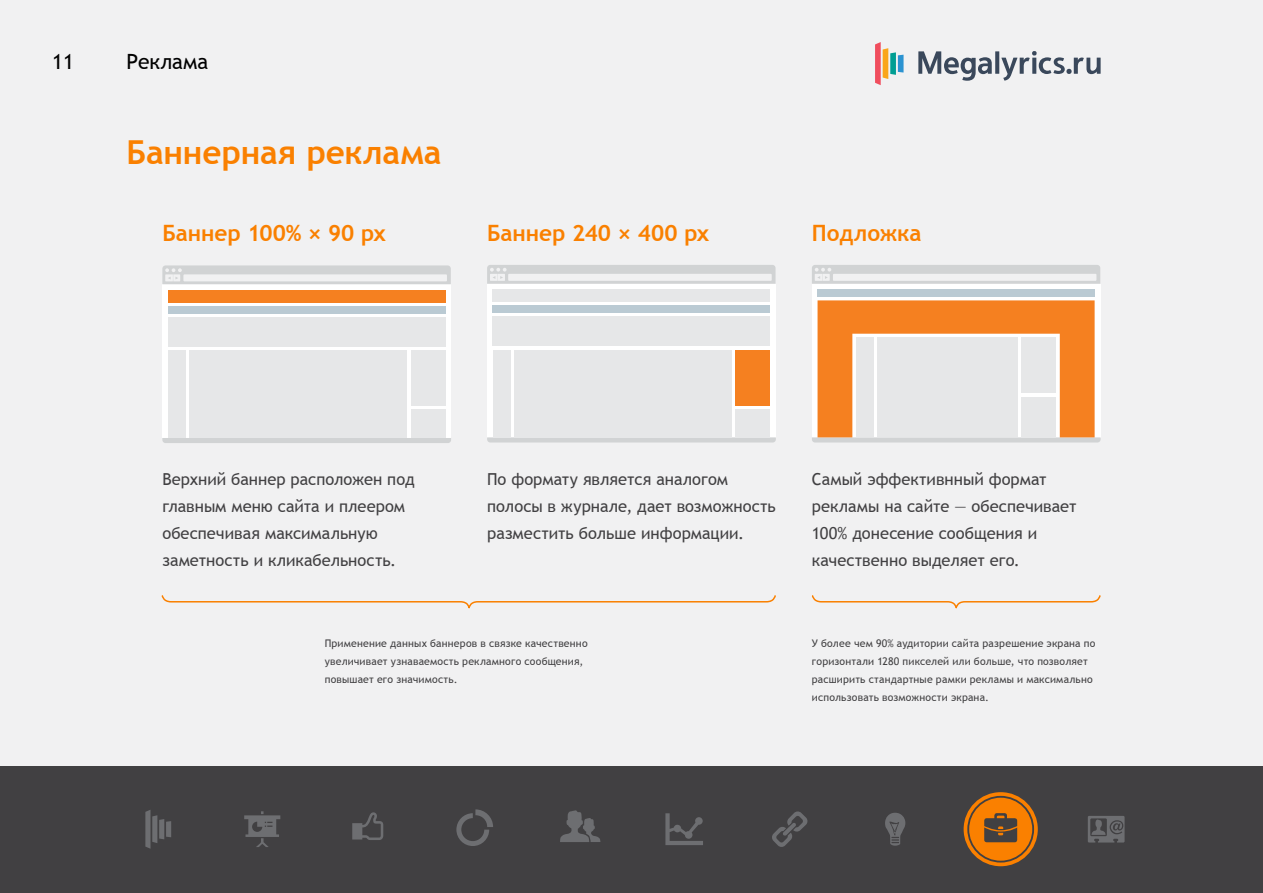
<style>
.page{position:relative;width:1263px;height:893px;background:#fff}
.page>*{position:absolute;margin:0;border:0;box-sizing:border-box;transform-origin:0 0}
.t1{font:700 33px "Trebuchet MS";letter-spacing:-.005em;color:#fa8000}
.t2{font:700 22.5px "Trebuchet MS";color:#fa8000}
.t3{font:21px "Trebuchet MS";color:#000}
.t4{font:16.5px/27px "Trebuchet MS";color:#414042}
.t5{font:10.5px/18px "Trebuchet MS";letter-spacing:.02em;color:#414042}
</style>
<div class="page">
<div style="left:0;top:0;width:1263px;height:766px;background:#f1f1f2"></div>
<div style="left:0;top:767px;width:1263px;height:126px;background:#414042"></div>
<svg style="left:145px;top:810px;width:26px;height:39px"></svg>
<svg style="left:244px;top:811px;width:37px;height:36px"></svg>
<svg style="left:352px;top:812px;width:32px;height:28px"></svg>
<svg style="left:456px;top:809px;width:37px;height:37px"></svg>
<svg style="left:560px;top:810px;width:41px;height:32px"></svg>
<svg style="left:665px;top:813px;width:38px;height:32px"></svg>
<svg style="left:772px;top:811px;width:36px;height:36px"></svg>
<svg style="left:885px;top:812px;width:21px;height:34px"></svg>
<svg style="left:964px;top:792px;width:74px;height:74px"></svg>
<svg style="left:1088px;top:816px;width:37px;height:27px"></svg>
<svg style="left:875px;top:42px;width:28px;height:43px"></svg>
<svg style="left:918px;top:51px;width:182px;height:30px"></svg>
<svg style="left:811px;top:595px;width:290px;height:14px"></svg>
<svg style="left:161px;top:595px;width:615px;height:14px"></svg>
<svg style="left:162px;top:285px;width:289px;height:153px;fill:#fff"></svg>
<svg style="left:162px;top:265px;width:289px;height:19px"></svg>
<svg style="left:162px;top:438px;width:289px;height:5px"></svg>
<div style="left:168px;top:290px;width:277px;height:12px;background:#f58020"></div>
<div style="left:168px;top:306px;width:277px;height:7px;background:#bacad3"></div>
<div style="left:168px;top:317px;width:277px;height:29px;background:#e6e7e8"></div>
<div style="left:189px;top:350px;width:218px;height:88px;background:#e6e7e8"></div>
<div style="left:168px;top:350px;width:17px;height:88px;background:#e6e7e8"></div>
<div style="left:411px;top:350px;width:34px;height:56px;background:#e6e7e8"></div>
<div style="left:411px;top:410px;width:34px;height:28px;background:#e6e7e8"></div>
<div style="left:487px;top:284px;width:289px;height:153px;background:#fff"></div>
<svg style="left:487px;top:265px;width:288px;height:19px"></svg>
<svg style="left:487px;top:437px;width:289px;height:5px"></svg>
<div style="left:493px;top:289px;width:277px;height:13px;background:#e6e7e8"></div>
<div style="left:493px;top:305px;width:277px;height:8px;background:#bacad3"></div>
<div style="left:493px;top:316px;width:277px;height:30px;background:#e6e7e8"></div>
<div style="left:514px;top:350px;width:218px;height:87px;background:#e6e7e8"></div>
<div style="left:493px;top:350px;width:17px;height:87px;background:#e6e7e8"></div>
<div style="left:736px;top:350px;width:34px;height:55px;background:#f58020"></div>
<div style="left:736px;top:409px;width:34px;height:28px;background:#e6e7e8"></div>
<div style="left:812px;top:284px;width:288px;height:153px;background:#fff"></div>
<svg style="left:812px;top:265px;width:288px;height:19px"></svg>
<div style="left:817px;top:289px;width:277px;height:8px;background:#bacad3"></div>
<svg style="left:812px;top:300px;width:288px;height:142px"></svg>
<p class="t3" style="left:52px;top:49px;width:24px">11</p>
<p class="t3" style="left:126px;top:49px;width:83px">Реклама</p>
<h1 class="t1" style="left:126px;top:131px;width:317px">Баннерная реклама</h1>
<h2 class="t2" style="left:162px;top:219px;width:225px">Баннер 100% × 90 px</h2>
<h2 class="t2" style="left:487px;top:219px;width:224px">Баннер 240 × 400 px</h2>
<h2 class="t2" style="left:812px;top:219px;width:111px">Подложка</h2>
<p class="t4" style="left:162px;top:466px;width:254px">Верхний баннер расположен под главным меню сайта и плеером обеспечивая максимальную заметность и кликабельность.</p>
<p class="t4" style="left:487px;top:466px;width:290px">По формату является аналогом полосы в журнале, дает возможность разместить больше информации.</p>
<p class="t4" style="left:812px;top:466px;width:266px">Самый эффективнный формат рекламы на сайте — обеспечивает<br>100% донесение сообщения и качественно выделяет его.</p>
<p class="t5" style="left:325px;top:634px;width:264px">Применение данных баннеров в связке качественно увеличивает узнаваемость рекламного сообщения, повышает его значимость.</p>
<p class="t5" style="left:812px;top:634px;width:285px">У более чем 90% аудитории сайта разрешение экрана по горизонтали 1280 пикселей или больше, что позволяет расширить стандартные рамки рекламы и максимально использовать возможности экрана.</p>
</div>
